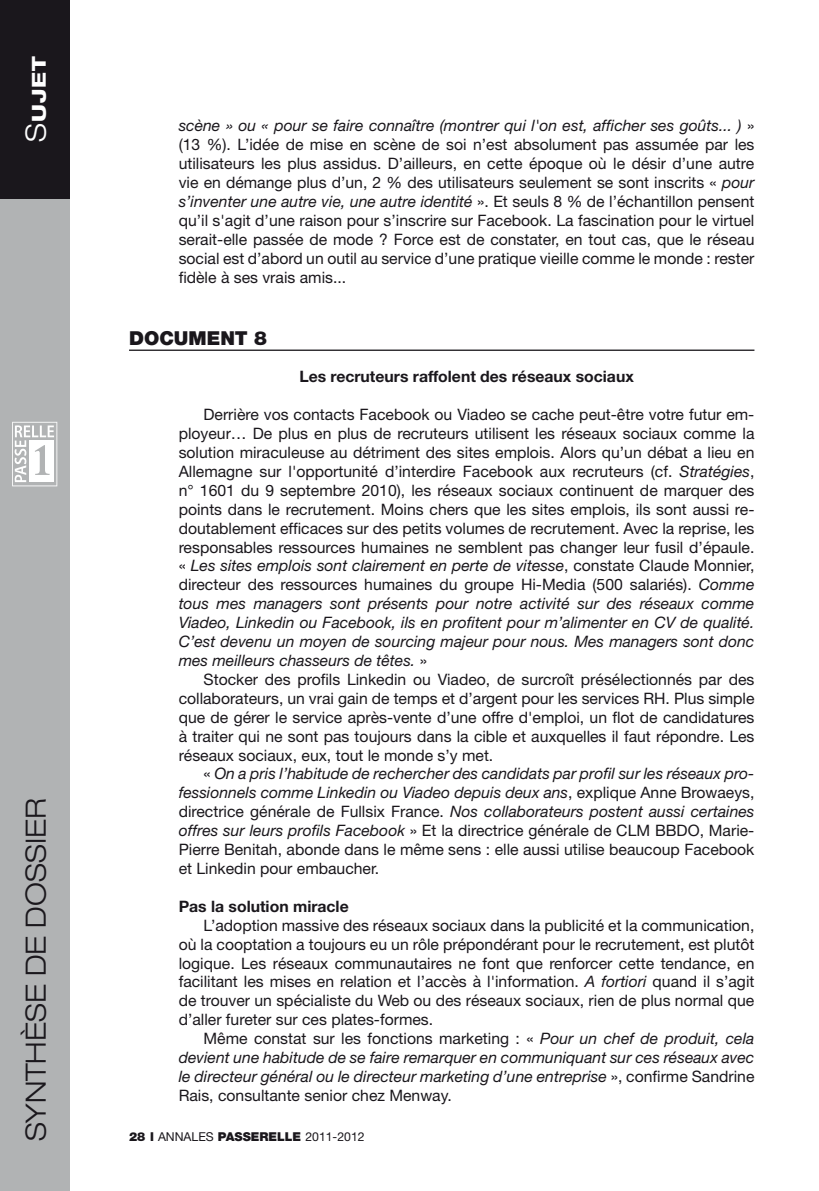
<style>
.page{position:relative;width:819px;height:1191px;background:#fff}
.page>*{position:absolute;margin:0;border:0;box-sizing:border-box;transform-origin:0 0}
.t1{font:300 expanded 28px "Helvetica Neue";color:#1a171c}
.t2{font:900 19.25px "Helvetica Neue";color:#1a171c}
.t3{font:800 expanded 19.25px "Helvetica Neue";color:#fff}
.t4{font:15.75px/18.9px "Helvetica Neue";color:#1a171c;text-align:justify}
.t5{font:italic 15.75px/18.9px "Helvetica Neue";color:#1a171c;text-align:justify}
.t6{font:700 15.75px "Helvetica Neue";color:#1a171c}
.t7{font:12.25px "Helvetica Neue";color:#1a171c}
.s1{font-weight:300;font-size:28px}
.s2{font-style:italic}
.s3{font-style:normal}
.s4{font-weight:900}
</style>
<div class="page">
<div style="left:0;top:0;width:69px;height:1191px;background:#b1b3b4"></div>
<div style="left:0;top:0;width:69px;height:198px;background:#1a171c"></div>
<svg style="left:12px;top:422px;width:45px;height:64px"></svg>
<hr style="left:129px;top:349px;width:625px;height:2px;background:#1a171c">
<p class="t3" style="left:26px;top:142px;width:87px;rotate:-90deg"><span class="s1">S</span>ujet</p>
<h1 class="t1" style="left:19px;top:1141px;width:343px;rotate:-90deg">synthèse de dossier</h1>
<p class="t4" style="left:179px;top:116px;width:577px"><span class="s2">scène » ou « pour se faire connaître (montrer qui l'on est, afficher ses goûts... )</span> » (13 %). L’idée de mise en scène de soi n’est absolument pas assumée par les utilisateurs les plus assidus. D’ailleurs, en cette époque où le désir d’une autre vie en démange plus d’un, 2 % des utilisateurs seulement se sont inscrits « <span class="s2">pour s’inventer une autre vie, une autre identité</span> ». Et seuls 8 % de l’échantillon pensent qu’il s'agit d’une raison pour s’inscrire sur Facebook. La fascination pour le virtuel serait-elle passée de mode ? Force est de constater, en tout cas, que le réseau social est d’abord un outil au service d’une pratique vieille comme le monde : rester fidèle à ses vrais amis...</p>
<p class="t2" style="left:129px;top:326px;width:140px">DOCUMENT 8</p>
<p class="t6" style="left:299px;top:367px;width:336px">Les recruteurs raffolent des réseaux sociaux</p>
<p class="t4" style="left:179px;top:405px;width:577px;text-indent:25px">Derrière vos contacts Facebook ou Viadeo se cache peut-être votre futur em&shy;ployeur… De plus en plus de recruteurs utilisent les réseaux sociaux comme la solution miraculeuse au détriment des sites emplois. Alors qu’un débat a lieu en Allemagne sur l'opportunité d’interdire Facebook aux recruteurs (cf. <span class="s2">Stratégies</span>, n° 1601 du 9 septembre 2010), les réseaux sociaux continuent de marquer des points dans le recrutement. Moins chers que les sites emplois, ils sont aussi re&shy;doutablement efficaces sur des petits volumes de recrutement. Avec la reprise, les responsables ressources humaines ne semblent pas changer leur fusil d’épaule. « <span class="s2">Les sites emplois sont clairement en perte de vitesse</span>, constate Claude Monnier, directeur des ressources humaines du groupe Hi-Media (500 salariés). <span class="s2">Comme tous mes managers sont présents pour notre activité sur des réseaux comme Viadeo, Linkedin ou Facebook, ils en profitent pour m’alimenter en CV de qualité.<br>C’est devenu un moyen de sourcing majeur pour nous. Mes managers sont donc mes meilleurs chasseurs de têtes.</span> »</p>
<p class="t4" style="left:179px;top:669px;width:577px;text-indent:25px">Stocker des profils Linkedin ou Viadeo, de surcroît présélectionnés par des collaborateurs, un vrai gain de temps et d’argent pour les services RH. Plus simple que de gérer le service après-vente d’une offre d'emploi, un flot de candidatures à traiter qui ne sont pas toujours dans la cible et auxquelles il faut répondre. Les réseaux sociaux, eux, tout le monde s’y met.</p>
<p class="t4" style="left:179px;top:764px;width:577px;text-indent:25px">« <span class="s2">On a pris l’habitude de rechercher des candidats par profil sur les réseaux pro&shy;fessionnels comme Linkedin ou Viadeo depuis deux ans</span>, explique Anne Browaeys, directrice générale de Fullsix France. <span class="s2">Nos collaborateurs postent aussi certaines offres sur leurs profils Facebook</span> » Et la directrice générale de CLM BBDO, Marie-Pierre Benitah, abonde dans le même sens : elle aussi utilise beaucoup Facebook et Linkedin pour embaucher.</p>
<p class="t6" style="left:179px;top:896px;width:171px">Pas la solution miracle</p>
<p class="t4" style="left:179px;top:915px;width:577px;text-indent:25px">L’adoption massive des réseaux sociaux dans la publicité et la communication, où la cooptation a toujours eu un rôle prépondérant pour le recrutement, est plutôt logique. Les réseaux communautaires ne font que renforcer cette tendance, en facilitant les mises en relation et l’accès à l'information. <span class="s2">A fortiori</span> quand il s’agit de trouver un spécialiste du Web ou des réseaux sociaux, rien de plus normal que d’aller fureter sur ces plates-formes.</p>
<p class="t5" style="left:179px;top:1028px;width:577px;text-indent:25px"><span class="s3">Même constat sur les fonctions marketing : «</span> Pour un chef de produit, cela devient une habitude de se faire remarquer en communiquant sur ces réseaux avec le directeur général ou le directeur marketing d’une entreprise <span class="s3">», confirme Sandrine Rais, consultante senior chez Menway.</span></p>
<p class="t7" style="left:129px;top:1129px;width:237px"><span class="s4">28 L</span> ANNALES <span class="s4">PASSERELLE</span> 2011-2012</p>
</div>
